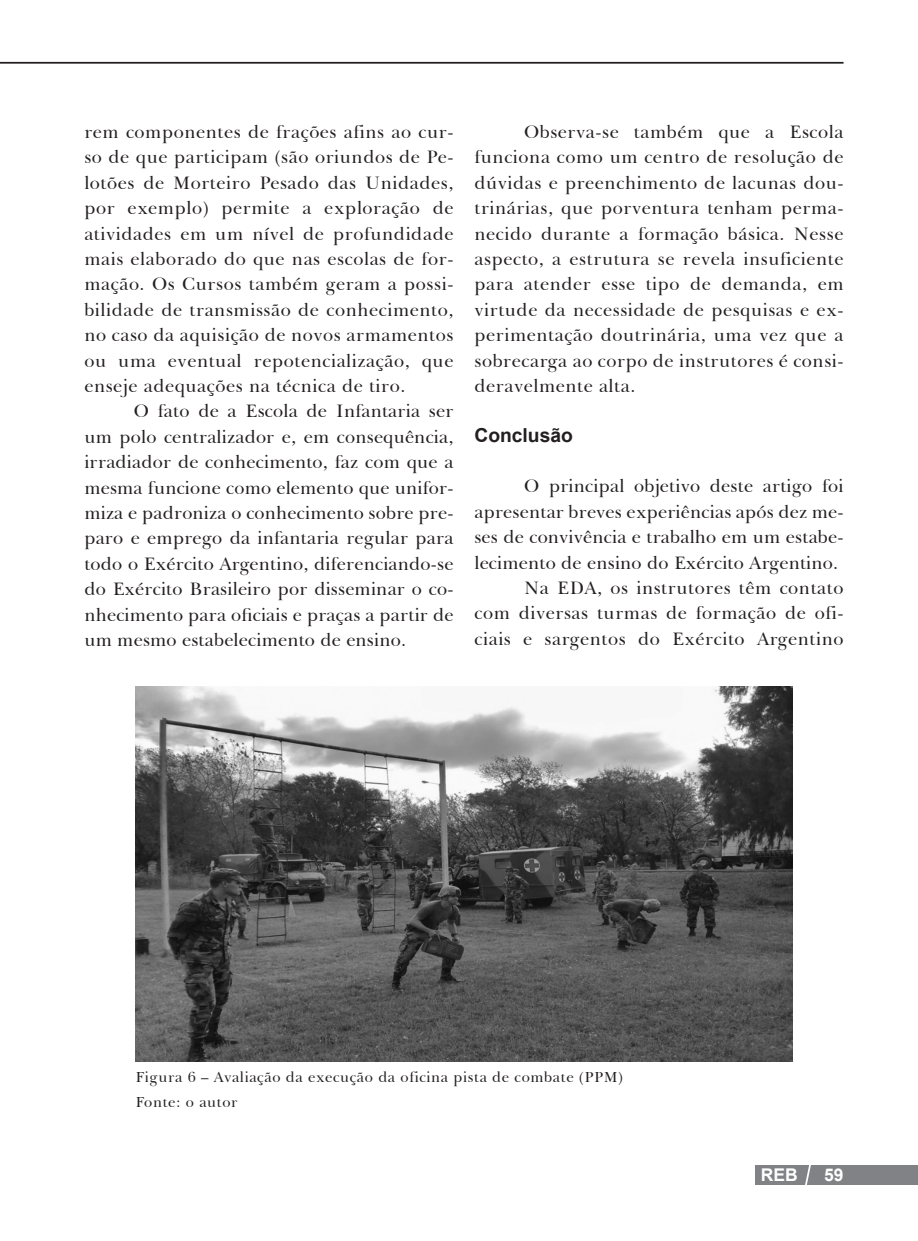
<style>
.page{position:relative;width:918px;height:1241px;background:#fff}
.page>*{position:absolute;margin:0;border:0;box-sizing:border-box;transform-origin:0 0}
.t1{font:700 19.25px "Arial";color:#231f20}
.t2{font:18.38px/25.4px "Baskerville BT";letter-spacing:.01em;color:#231f20;text-align:justify}
.t3{font:700 17.5px "Arial";color:#fff}
.t4{font:14.88px/24.2px "Baskerville BT";letter-spacing:.04em;color:#231f20}
</style>
<div class="page">
<div style="left:754px;top:1164px;width:164px;height:20px;background:#808285"></div>
<svg style="left:803px;top:1164px;width:10px;height:21px"></svg>
<hr style="left:0;top:62px;width:843px;height:2px;background:#231f20">
<img style="left:135px;top:686px;width:657px;height:375px">
<p class="t2" style="left:84px;top:119px;width:371px">rem componentes de frações afins ao cur&shy;so de que participam (são oriundos de Pe&shy;lotões de Morteiro Pesado das Unidades, por exemplo) permite a exploração de atividades em um nível de profundidade mais elaborado do que nas escolas de for&shy;mação. Os Cursos também geram a possi&shy;bilidade de transmissão de conhecimento, no caso da aquisição de novos armamentos ou uma eventual repotencialização, que enseje adequações na técnica de tiro.</p>
<p class="t2" style="left:84px;top:398px;width:371px;text-indent:50px">O fato de a Escola de Infantaria ser um polo centralizador e, em consequência, irradiador de conhecimento, faz com que a mesma funcione como elemento que unifor&shy;miza e padroniza o conhecimento sobre pre&shy;paro e emprego da infantaria regular para todo o Exército Argentino, diferenciando-se do Exército Brasileiro por disseminar o co&shy;nhecimento para oficiais e praças a partir de um mesmo estabelecimento de ensino.</p>
<p class="t2" style="left:474px;top:119px;width:371px;text-indent:50px">Observa-se também que a Escola funciona como um centro de resolução de dúvidas e preenchimento de lacunas dou&shy;trinárias, que porventura tenham perma&shy;necido durante a formação básica. Nesse aspecto, a estrutura se revela insuficiente para atender esse tipo de demanda, em virtude da necessidade de pesquisas e ex&shy;perimentação doutrinária, uma vez que a sobrecarga ao corpo de instrutores é consi&shy;deravelmente alta.</p>
<p class="t1" style="left:474px;top:422px;width:100px">Conclusão</p>
<p class="t2" style="left:474px;top:473px;width:371px;text-align:right">O principal objetivo deste artigo foi apresentar breves experiências após dez me&shy;ses de convivência e trabalho em um estabe&shy;lecimento de ensino do Exército Argentino.<br>Na EDA, os instrutores têm contato<br>com diversas turmas de formação de ofi&shy;ciais e sargentos do Exército Argentino</p>
<p class="t4" style="left:135px;top:1064px;width:489px">Figura 6 – Avaliação da execução da oficina pista de combate (PPM)<br>Fonte: o autor</p>
<p class="t3" style="left:761px;top:1163px;width:38px">REB</p>
<p class="t3" style="left:824px;top:1163px;width:21px">59</p>
</div>
